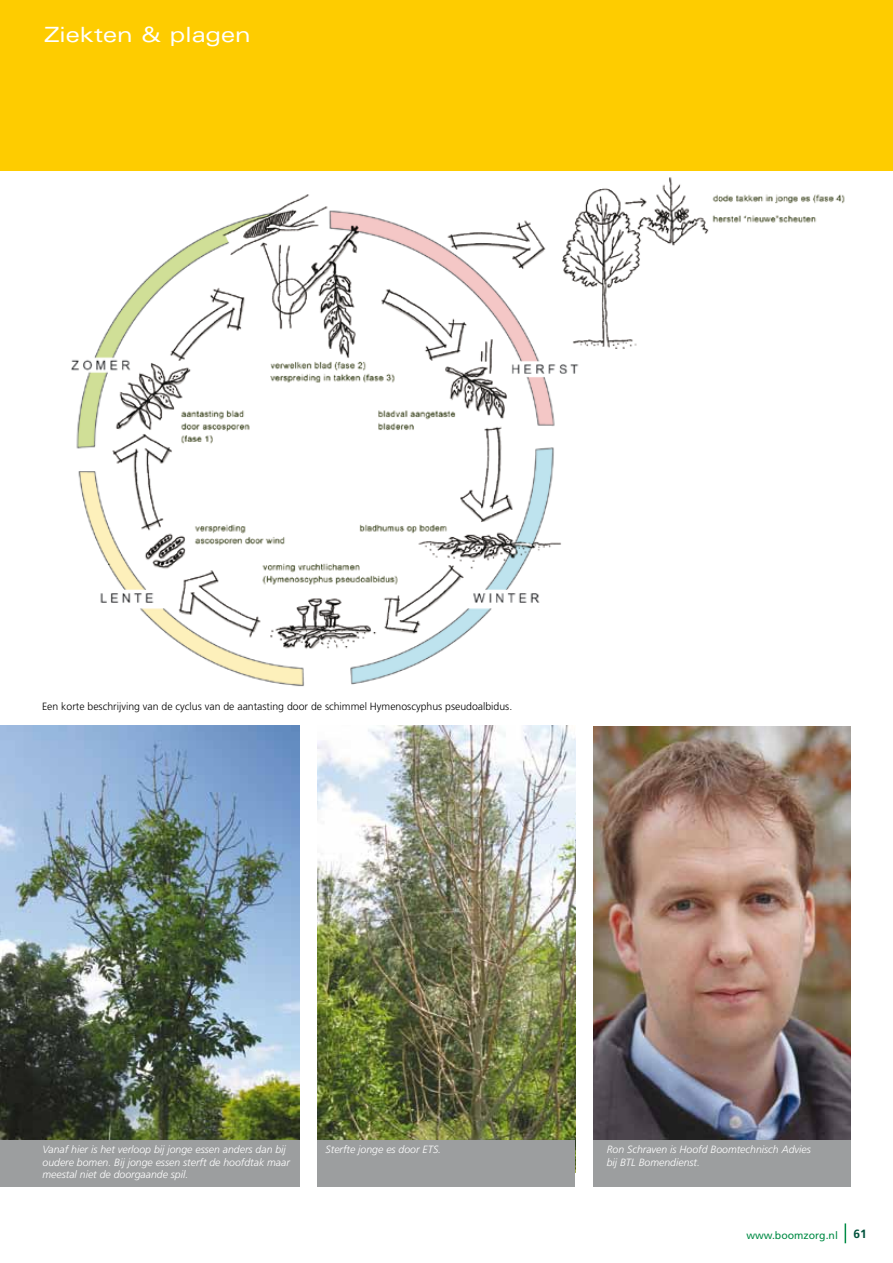
<style>
.page{position:relative;width:893px;height:1263px;background:#fff}
.page>*{position:absolute;margin:0;border:0;box-sizing:border-box;transform-origin:0 0}
.t1{font:expanded 21px "Univers";color:#fff}
.t2{font:700 12px "Frutiger";color:#00523c}
.t3{font:italic 300 10.5px/12.6px "Frutiger";color:#fff}
.t4{font:300 10.5px "Frutiger";color:#000}
.t5{font:10.5px "Frutiger";color:#008b45}
</style>
<div class="page">
<svg style="left:845px;top:1223px;width:1px;height:20px"></svg>
<img style="left:0;top:725px;width:299px;height:415px">
<img style="left:318px;top:725px;width:257px;height:415px">
<div style="left:0;top:1140px;width:300px;height:46px;background:#9c9e9f"></div>
<div style="left:318px;top:1140px;width:257px;height:46px;background:#9c9e9f"></div>
<div style="left:593px;top:1140px;width:257px;height:46px;background:#9c9e9f"></div>
<img style="left:593px;top:726px;width:258px;height:414px">
<img style="left:43px;top:170px;width:808px;height:517px">
<div style="left:1px;top:0;width:892px;height:170px;background:#fecc00"></div>
<h1 class="t1" style="left:44px;top:22px;width:208px">Ziekten &amp; plagen</h1>
<p class="t4" style="left:42px;top:700px;width:472px">Een korte beschrijving van de cyclus van de aantasting door de schimmel Hymenoscyphus pseudoalbidus.</p>
<p class="t3" style="left:43px;top:1143px;width:249px">Vanaf hier is het verloop bij jonge essen anders dan bij oudere bomen. Bij jonge essen sterft de hoofdtak maar meestal niet de doorgaande spil.</p>
<p class="t3" style="left:326px;top:1143px;width:117px">Sterfte jonge es door ETS.</p>
<p class="t3" style="left:607px;top:1143px;width:206px">Ron Schraven is Hoofd Boomtechnisch Advies bij BTL Bomendienst.</p>
<p class="t5" style="left:746px;top:1229px;width:93px">www.boomzorg.nl</p>
<p class="t2" style="left:853px;top:1227px;width:15px">61</p>
</div>
